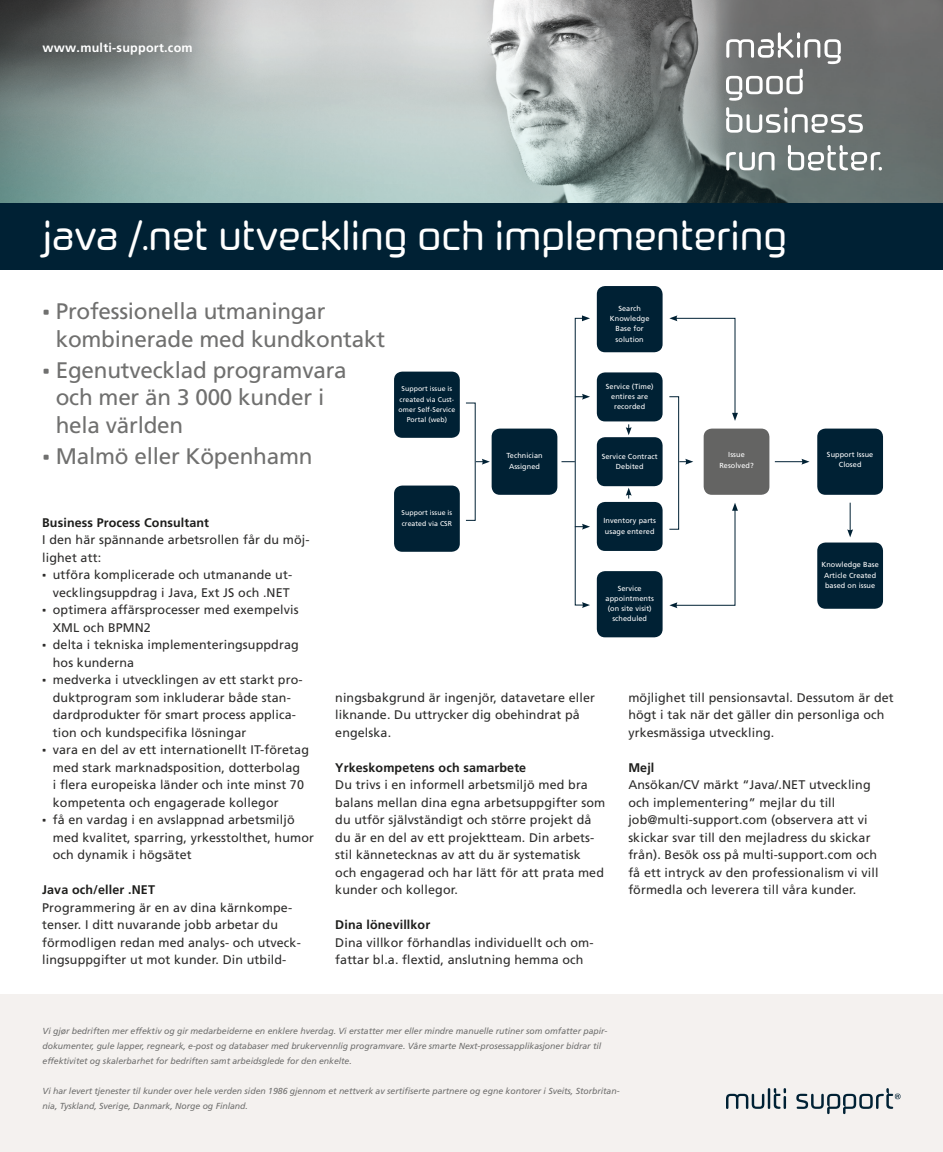
<style>
.page{position:relative;width:943px;height:1152px;background:#fff}
.page>*{position:absolute;margin:0;border:0;box-sizing:border-box;transform-origin:0 0}
.t1{font:37.5px "MS Headline";color:#fff}
.t2{font:22.5px/27.5px "Frutiger LT Std";letter-spacing:-.01em;color:#70706f}
.mr{font:12.5px/17.5px "Frutiger LT Std";letter-spacing:.01em;color:#2e2d2c}
.mr-2{font:700 12.5px "Frutiger LT Std";letter-spacing:.01em;color:#1d1d1b}
.t3{font:700 12.5px "Frutiger LT Pro";letter-spacing:.02em;color:#fff}
.multisupport_as{font:italic 8.75px/15px "Frutiger LT Std";letter-spacing:-.005em;color:#70706f}
.mr-3{font:7.25px/10.2px "Frutiger LT Std";letter-spacing:.01em;color:#fff;text-align:center}
.mr-4{font:6.88px/10.2px "Frutiger LT Std";letter-spacing:.01em;color:#fff;text-align:center}
.s1{font-family:"MS Headline"}
</style>
<div class="page">
<img style="left:0;top:0;width:943px;height:203px">
<div style="left:0;top:203px;width:943px;height:66px;background:#002134"></div>
<svg style="left:726px;top:32px;width:114px;height:69px;background:#888a8a"></svg>
<svg style="left:726px;top:107px;width:136px;height:26px"></svg>
<svg style="left:726px;top:152px;width:48px;height:18px"></svg>
<svg style="left:788px;top:145px;width:94px;height:26px"></svg>
<div style="left:394px;top:371px;width:66px;height:67px;background:#002134;border-radius:8px"></div>
<div style="left:394px;top:485px;width:66px;height:67px;background:#002134;border-radius:8px"></div>
<div style="left:491px;top:428px;width:66px;height:67px;background:#002134;border-radius:8px"></div>
<div style="left:703px;top:428px;width:66px;height:67px;background:#646463;border-radius:8px"></div>
<div style="left:817px;top:428px;width:66px;height:67px;background:#002134;border-radius:8px"></div>
<div style="left:817px;top:542px;width:66px;height:67px;background:#002134;border-radius:8px"></div>
<svg style="left:476px;top:459px;width:14px;height:5px"></svg>
<div style="left:597px;top:286px;width:65px;height:66px;background:#002134;border-radius:8px"></div>
<div style="left:597px;top:571px;width:65px;height:66px;background:#002134;border-radius:8px"></div>
<div style="left:597px;top:372px;width:65px;height:49px;background:#002134;border-radius:8px"></div>
<div style="left:597px;top:437px;width:65px;height:49px;background:#002134;border-radius:8px"></div>
<div style="left:597px;top:502px;width:65px;height:49px;background:#002134;border-radius:8px"></div>
<svg style="left:582px;top:602px;width:8px;height:6px"></svg>
<svg style="left:582px;top:315px;width:8px;height:6px"></svg>
<svg style="left:575px;top:394px;width:15px;height:6px"></svg>
<svg style="left:575px;top:524px;width:15px;height:5px"></svg>
<svg style="left:561px;top:461px;width:14px;height:1px"></svg>
<div style="left:669px;top:396px;width:10px;height:133px;border:1px solid #002134"></div>
<svg style="left:679px;top:459px;width:14px;height:5px"></svg>
<svg style="left:625px;top:424px;width:6px;height:11px"></svg>
<svg style="left:625px;top:488px;width:6px;height:10px"></svg>
<svg style="left:669px;top:315px;width:69px;height:106px"></svg>
<svg style="left:669px;top:503px;width:69px;height:105px"></svg>
<svg style="left:774px;top:459px;width:35px;height:5px"></svg>
<svg style="left:847px;top:503px;width:6px;height:34px"></svg>
<div style="left:0;top:994px;width:943px;height:158px;background:#f4f1ef"></div>
<svg style="left:726px;top:1093px;width:38px;height:16px"></svg>
<hr style="left:767px;top:1088px;width:3px;height:21px;background:#002134">
<svg style="left:773px;top:1088px;width:13px;height:21px"></svg>
<svg style="left:796px;top:1088px;width:104px;height:26px"></svg>
<p class="t3" style="left:43px;top:40px;width:152px">www.multi-support.com</p>
<p class="t1" style="left:43px;top:218px;width:746px">java /.net utveckling och implementering</p>
<p class="t2" style="left:56px;top:298px;width:331px;text-indent:-13px"><span class="s1">·</span> Professionella utmaningar kombinerade med kundkontakt</p>
<p class="t2" style="left:56px;top:356px;width:292px;text-indent:-13px"><span class="s1">·</span> Egenutvecklad programvara och mer än 3 000 kunder i hela världen</p>
<p class="t2" style="left:43px;top:442px;width:271px"><span class="s1">·</span> Malmö eller Köpenhamn</p>
<p class="mr-4" style="left:398px;top:384px;width:58px">Support issue is created via Cust&shy;omer Self-Service<br>Portal (web)</p>
<p class="mr-3" style="left:506px;top:451px;width:38px">Technician</p>
<p class="mr-3" style="left:509px;top:461px;width:32px">Assigned</p>
<p class="mr-3" style="left:610px;top:303px;width:41px">Search<br>Knowledge<br>Base for</p>
<p class="mr-3" style="left:615px;top:334px;width:30px">solution</p>
<p class="mr-3" style="left:606px;top:381px;width:49px">Service (Time) entires are recorded</p>
<p class="mr-3" style="left:601px;top:451px;width:57px">Service Contract<br>Debited</p>
<p class="mr-3" style="left:728px;top:450px;width:18px">Issue</p>
<p class="mr-3" style="left:719px;top:460px;width:36px">Resolved?</p>
<p class="mr-3" style="left:827px;top:449px;width:48px">Support Issue<br>Closed</p>
<p class="mr-2" style="left:42px;top:515px;width:168px">Business Process Consultant</p>
<p class="mr" style="left:42px;top:531px;width:269px">I den här spännande arbetsrollen får du möj&shy;lighet att:</p>
<p class="mr" style="left:42px;top:566px;width:251px;text-align:right"><span class="s1">·</span> utföra komplicerade och utmanande ut&shy;vecklingsuppdrag i Java, Ext JS och .NET</p>
<p class="mr" style="left:53px;top:601px;width:247px;text-indent:-11px"><span class="s1">·</span> optimera affärsprocesser med exempelvis<br>XML och BPMN2</p>
<p class="mr" style="left:53px;top:636px;width:247px;text-indent:-11px"><span class="s1">·</span> delta i tekniska implementeringsuppdrag hos kunderna</p>
<p class="mr" style="left:53px;top:671px;width:251px;text-indent:-11px"><span class="s1">·</span> medverka i utvecklingen av ett starkt pro&shy;duktprogram som inkluderar både stan&shy;dardprodukter för smart process applica&shy;tion och kundspecifika lösningar</p>
<p class="mr" style="left:53px;top:741px;width:258px;text-indent:-11px"><span class="s1">·</span> vara en del av ett internationellt IT-företag med stark marknadsposition, dotterbolag<br>i flera europeiska länder och inte minst 70 kompetenta och engagerade kollegor</p>
<p class="mr" style="left:53px;top:811px;width:263px;text-indent:-11px"><span class="s1">·</span> få en vardag i en avslappnad arbetsmiljö med kvalitet, sparring, yrkesstolthet, humor och dynamik i högsätet</p>
<p class="mr-2" style="left:42px;top:882px;width:114px">Java och/eller .NET</p>
<p class="mr" style="left:42px;top:899px;width:260px">Programmering är en av dina kärnkompe&shy;tenser. I ditt nuvarande jobb arbetar du förmodligen redan med analys- och utveck&shy;lingsuppgifter ut mot kunder. Din utbild-</p>
<p class="mr-4" style="left:401px;top:508px;width:52px;text-align:left">Support issue is created via CSR</p>
<p class="mr-3" style="left:603px;top:516px;width:54px;text-align:left">Inventory parts usage entered</p>
<p class="mr-3" style="left:605px;top:583px;width:50px">Service appointments (on site visit) scheduled</p>
<p class="mr-3" style="left:821px;top:559px;width:59px">Knowledge Base<br>Article Created based on issue</p>
<p class="mr" style="left:335px;top:689px;width:261px">ningsbakgrund är ingenjör, datavetare eller liknande. Du uttrycker dig obehindrat på engelska.</p>
<p class="mr-2" style="left:335px;top:760px;width:192px">Yrkeskompetens och samarbete</p>
<p class="mr" style="left:335px;top:776px;width:271px">Du trivs i en informell arbetsmiljö med bra balans mellan dina egna arbetsuppgifter som du utför självständigt och större projekt då du är en del av ett projektteam. Din arbets&shy;stil kännetecknas av att du är systematisk<br>och engagerad och har lätt för att prata med kunder och kollegor.</p>
<p class="mr-2" style="left:335px;top:917px;width:96px">Dina lönevillkor</p>
<p class="mr" style="left:335px;top:934px;width:260px">Dina villkor förhandlas individuellt och om&shy;fattar bl.a. flextid, anslutning hemma och</p>
<p class="mr" style="left:628px;top:689px;width:267px">möjlighet till pensionsavtal. Dessutom är det högt i tak när det gäller din personliga och yrkesmässiga utveckling.</p>
<p class="mr-2" style="left:628px;top:760px;width:28px">Mejl</p>
<p class="mr" style="left:628px;top:776px;width:244px">Ansökan/CV märkt “Java/.NET utveckling</p>
<p class="mr" style="left:628px;top:794px;width:208px">och implementering” mejlar du till</p>
<p class="mr" style="left:628px;top:811px;width:252px">job@multi-support.com (observera att vi skickar svar till den mejladress du skickar från). Besök oss på multi-support.com och få ett intryck av den professionalism vi vill förmedla och leverera till våra kunder.</p>
<p class="multisupport_as" style="left:43px;top:1024px;width:566px">Vi gjør bedriften mer effektiv og gir medarbeiderne en enklere hverdag. Vi erstatter mer eller mindre manuelle rutiner som omfatter papir&shy;dokumenter, gule lapper, regneark, e-post og databaser med brukervennlig programvare. Våre smarte Next-prosessapplikasjoner bidrar til effektivitet og skalerbarhet for bedriften samt arbeidsglede for den enkelte.</p>
<p class="multisupport_as" style="left:43px;top:1084px;width:578px">Vi har levert tjenester til kunder over hele verden siden 1986 gjennom et nettverk av sertifiserte partnere og egne kontorer i Sveits, Storbritan&shy;nia, Tyskland, Sverige, Danmark, Norge og Finland.</p>
</div>
